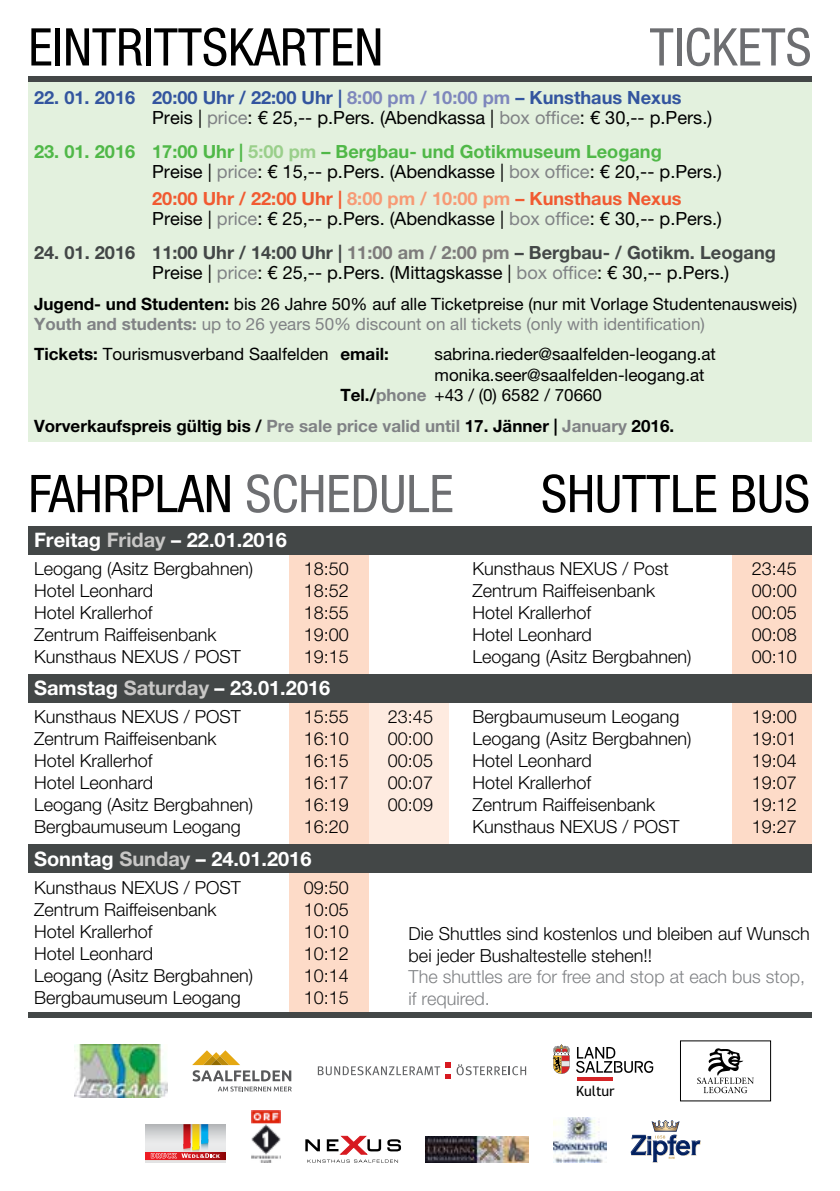
<style>
.page{position:relative;width:840px;height:1191px;background:#fff}
.page>*{position:absolute;margin:0;border:0;box-sizing:border-box;transform-origin:0 0}
.t1{font:condensed 52px "Helvetica Neue LT Pro";color:#000}
.t2{font:condensed 52px "Helvetica Neue LT Pro";color:#6d6e71}
.t3{font:700 20px "Helvetica Neue LT Pro";color:#fff}
.t4{font:18.2px/20px "Helvetica Neue LT Pro";color:#000}
.t5{font:700 18.2px/20px "Helvetica Neue LT Pro";color:#434747}
.t6{font:700 18.2px/20px "Helvetica Neue LT Pro";color:#50b848}
.t7{font:300 18px/21.6px "Helvetica Neue LT Pro";color:#000}
.t8{font:300 18px/21.6px "Helvetica Neue LT Pro";color:#808285}
.t9{font:17px/20.4px "Helvetica Neue LT Pro";color:#000}
.t10{font:700 17px "Helvetica Neue LT Pro";color:#000}
.t11{font:14px "Trebuchet MS";color:#000}
.s1{font-weight:700;color:#33559f}
.s2{font-weight:700;color:#7e87bc}
.s3{color:#808285}
.s4{color:#9acf8b}
.s5{font-weight:400;color:#000}
.s6{font-weight:400;color:#808285}
.s7{font-weight:700;color:#f15a31}
.s8{font-weight:700;color:#f79a75}
.s9{color:#7d7b7b}
.s10{font-weight:700}
.s11{font-weight:700;color:#808285}
.s12{color:#c8c7c6}
</style>
<div class="page">
<div style="left:28px;top:79px;width:783px;height:363px;background:#e3f1de"></div>
<div style="left:731px;top:553px;width:80px;height:309px;background:#fddbc8"></div>
<div style="left:369px;top:690px;width:79px;height:169px;background:#feebe0"></div>
<div style="left:289px;top:553px;width:79px;height:462px;background:#fddbc8"></div>
<div style="left:28px;top:526px;width:783px;height:28px;background:#434747"></div>
<div style="left:28px;top:674px;width:783px;height:28px;background:#434747"></div>
<div style="left:28px;top:844px;width:783px;height:29px;background:#434747"></div>
<div style="left:28px;top:1012px;width:783px;height:6px;background:#434747"></div>
<svg style="left:145px;top:1124px;width:80px;height:38px"></svg>
<svg style="left:145px;top:1159px;width:81px;height:1px"></svg>
<svg style="left:145px;top:1152px;width:81px;height:7px"></svg>
<svg style="left:151px;top:1124px;width:69px;height:36px"></svg>
<img style="left:251px;top:1110px;width:30px;height:52px">
<img style="left:425px;top:1137px;width:103px;height:25px">
<svg style="left:305px;top:1136px;width:96px;height:26px"></svg>
<svg style="left:630px;top:1120px;width:70px;height:43px"></svg>
<img style="left:553px;top:1117px;width:52px;height:45px">
<div style="left:28px;top:77px;width:783px;height:5px;background:#434747"></div>
<svg style="left:697px;top:1048px;width:56px;height:45px"></svg>
<img style="left:75px;top:1044px;width:92px;height:53px">
<svg style="left:192px;top:1050px;width:99px;height:41px"></svg>
<svg style="left:317px;top:1062px;width:209px;height:17px"></svg>
<svg style="left:552px;top:1044px;width:17px;height:29px"></svg>
<hr style="left:576px;top:1077px;width:36px;height:3px;background:#d52426">
<svg style="left:576px;top:1047px;width:77px;height:26px"></svg>
<h1 class="t1" style="left:28px;top:17px;width:49px">EINTRITTSKARTEN</h1>
<h1 class="t2" style="left:649px;top:17px;width:48px">TICKETS</h1>
<p class="t4" style="left:152px;top:87px;width:561px;text-indent:-118px"><span class="s1">22. 01. 2016 20:00 Uhr / 22:00 Uhr |</span> <span class="s2">8:00 pm / 10:00 pm</span> <span class="s1">– Kunsthaus Nexus<br></span>Preis | <span class="s3">price</span>: € 25,-- p.Pers. (Abendkassa | <span class="s3">box office</span>: € 30,-- p.Pers.)</p>
<p class="t6" style="left:152px;top:141px;width:571px;text-indent:-118px">23. 01. 2016 17:00 Uhr | <span class="s4">5:00 pm</span> – Bergbau- und Gotikmuseum Leogang<br><span class="s5">Preise |</span> <span class="s6">price</span><span class="s5">: € 15,-- p.Pers. (Abendkasse |</span> <span class="s6">box office</span><span class="s5">: € 20,-- p.Pers.)</span></p>
<p class="t4" style="left:152px;top:189px;width:571px"><span class="s7">20:00 Uhr / 22:00 Uhr |</span> <span class="s8">8:00 pm / 10:00 pm</span> <span class="s7">– Kunsthaus Nexus<br></span>Preise | <span class="s3">price</span>: € 25,-- p.Pers. (Abendkasse | <span class="s3">box office</span>: € 30,-- p.Pers.)</p>
<p class="t5" style="left:152px;top:242px;width:625px;text-indent:-118px">24. 01. 2016 11:00 Uhr / 14:00 Uhr | <span class="s9">11:00 am / 2:00 pm</span> – Bergbau- / Gotikm. Leogang<br><span class="s5">Preise |</span> <span class="s6">price</span><span class="s5">: € 25,-- p.Pers. (Mittagskasse |</span> <span class="s6">box office</span><span class="s5">: € 30,-- p.Pers.)</span></p>
<p class="t9" style="left:34px;top:293px;width:764px"><span class="s10">Jugend- und Studenten:</span> bis 26 Jahre 50% auf alle Ticketpreise (nur mit Vorlage Studentenausweis)<br><span class="s11">Youth and students:</span> <span class="s3">up to 26 years 50% discount on all tickets (only with identification)</span></p>
<p class="t9" style="left:34px;top:344px;width:356px"><span class="s10">Tickets:</span> Tourismusverband Saalfelden <span class="s10">email:</span></p>
<p class="t9" style="left:434px;top:344px;width:283px">sabrina.rieder@saalfelden-leogang.at</p>
<p class="t9" style="left:434px;top:364px;width:271px">monika.seer@saalfelden-leogang.at</p>
<p class="t9" style="left:340px;top:385px;width:263px"><span class="s10">Tel./</span><span class="s11">phone</span> +43 / (0) 6582 / 70660</p>
<p class="t10" style="left:34px;top:415px;width:641px">Vorverkaufspreis gültig bis / <span class="s3">Pre sale price valid until</span> 17. Jänner | <span class="s3">January</span> 2016.</p>
<h1 class="t1" style="left:28px;top:463px;width:48px">FAHRPLAN</h1>
<h1 class="t2" style="left:245px;top:463px;width:53px">SCHEDULE</h1>
<h1 class="t1" style="left:540px;top:463px;width:52px">SHUTTLE</h1>
<h1 class="t1" style="left:729px;top:463px;width:53px">BUS</h1>
<p class="t3" style="left:34px;top:528px;width:254px">Freitag <span class="s12">Friday</span> – 22.01.2016</p>
<p class="t7" style="left:34px;top:558px;width:220px">Leogang (Asitz Bergbahnen)</p>
<p class="t7" style="left:303px;top:558px;width:47px">18:50</p>
<p class="t7" style="left:472px;top:558px;width:198px">Kunsthaus NEXUS / Post</p>
<p class="t7" style="left:751px;top:558px;width:47px">23:45</p>
<p class="t7" style="left:34px;top:580px;width:121px">Hotel Leonhard</p>
<p class="t7" style="left:303px;top:580px;width:47px">18:52</p>
<p class="t7" style="left:472px;top:580px;width:184px">Zentrum Raiffeisenbank</p>
<p class="t7" style="left:751px;top:580px;width:47px">00:00</p>
<p class="t7" style="left:34px;top:602px;width:120px">Hotel Krallerhof</p>
<p class="t7" style="left:303px;top:602px;width:47px">18:55</p>
<p class="t7" style="left:472px;top:602px;width:120px">Hotel Krallerhof</p>
<p class="t7" style="left:751px;top:602px;width:47px">00:05</p>
<p class="t7" style="left:34px;top:624px;width:184px">Zentrum Raiffeisenbank</p>
<p class="t7" style="left:303px;top:624px;width:47px">19:00</p>
<p class="t7" style="left:472px;top:624px;width:121px">Hotel Leonhard</p>
<p class="t7" style="left:751px;top:624px;width:47px">00:08</p>
<p class="t7" style="left:34px;top:646px;width:208px">Kunsthaus NEXUS / POST</p>
<p class="t7" style="left:303px;top:646px;width:47px">19:15</p>
<p class="t7" style="left:472px;top:646px;width:220px">Leogang (Asitz Bergbahnen)</p>
<p class="t7" style="left:751px;top:646px;width:47px">00:10</p>
<p class="t3" style="left:34px;top:676px;width:298px">Samstag <span class="s12">Saturday</span> – 23.01.2016</p>
<p class="t7" style="left:34px;top:706px;width:208px">Kunsthaus NEXUS / POST</p>
<p class="t7" style="left:303px;top:706px;width:47px">15:55</p>
<p class="t7" style="left:387px;top:706px;width:47px">23:45</p>
<p class="t7" style="left:472px;top:706px;width:208px">Bergbaumuseum Leogang</p>
<p class="t7" style="left:751px;top:706px;width:47px">19:00</p>
<p class="t7" style="left:34px;top:728px;width:184px">Zentrum Raiffeisenbank</p>
<p class="t7" style="left:303px;top:728px;width:47px">16:10</p>
<p class="t7" style="left:387px;top:728px;width:47px">00:00</p>
<p class="t7" style="left:472px;top:728px;width:220px">Leogang (Asitz Bergbahnen)</p>
<p class="t7" style="left:751px;top:728px;width:47px">19:01</p>
<p class="t7" style="left:34px;top:750px;width:120px">Hotel Krallerhof</p>
<p class="t7" style="left:303px;top:750px;width:47px">16:15</p>
<p class="t7" style="left:387px;top:750px;width:47px">00:05</p>
<p class="t7" style="left:472px;top:750px;width:121px">Hotel Leonhard</p>
<p class="t7" style="left:751px;top:750px;width:47px">19:04</p>
<p class="t7" style="left:34px;top:772px;width:121px">Hotel Leonhard</p>
<p class="t7" style="left:303px;top:772px;width:47px">16:17</p>
<p class="t7" style="left:387px;top:772px;width:47px">00:07</p>
<p class="t7" style="left:472px;top:772px;width:120px">Hotel Krallerhof</p>
<p class="t7" style="left:751px;top:772px;width:47px">19:07</p>
<p class="t7" style="left:34px;top:794px;width:220px">Leogang (Asitz Bergbahnen)</p>
<p class="t7" style="left:303px;top:794px;width:47px">16:19</p>
<p class="t7" style="left:387px;top:794px;width:47px">00:09</p>
<p class="t7" style="left:472px;top:794px;width:184px">Zentrum Raiffeisenbank</p>
<p class="t7" style="left:751px;top:794px;width:47px">19:12</p>
<p class="t7" style="left:34px;top:816px;width:208px">Bergbaumuseum Leogang</p>
<p class="t7" style="left:303px;top:816px;width:47px">16:20</p>
<p class="t7" style="left:472px;top:816px;width:208px">Kunsthaus NEXUS / POST</p>
<p class="t7" style="left:751px;top:816px;width:47px">19:27</p>
<p class="t3" style="left:34px;top:846px;width:279px">Sonntag <span class="s12">Sunday</span> – 24.01.2016</p>
<p class="t7" style="left:34px;top:876px;width:208px">Kunsthaus NEXUS / POST</p>
<p class="t7" style="left:303px;top:876px;width:47px">09:50</p>
<p class="t7" style="left:34px;top:898px;width:184px">Zentrum Raiffeisenbank</p>
<p class="t7" style="left:303px;top:898px;width:47px">10:05</p>
<p class="t7" style="left:34px;top:920px;width:120px">Hotel Krallerhof</p>
<p class="t7" style="left:303px;top:920px;width:47px">10:10</p>
<p class="t7" style="left:34px;top:942px;width:121px">Hotel Leonhard</p>
<p class="t7" style="left:303px;top:942px;width:47px">10:12</p>
<p class="t7" style="left:34px;top:964px;width:220px">Leogang (Asitz Bergbahnen)</p>
<p class="t7" style="left:303px;top:964px;width:47px">10:14</p>
<p class="t7" style="left:34px;top:986px;width:208px">Bergbaumuseum Leogang</p>
<p class="t7" style="left:303px;top:986px;width:47px">10:15</p>
<p class="t7" style="left:408px;top:922px;width:402px">Die Shuttles sind kostenlos und bleiben auf Wunsch bei jeder Bushaltestelle stehen!!</p>
<p class="t8" style="left:408px;top:965px;width:398px">The shuttles are for free and stop at each bus stop, if required.</p>
<p class="t11" style="left:575px;top:1083px;width:40px">Kultur</p>
</div>
